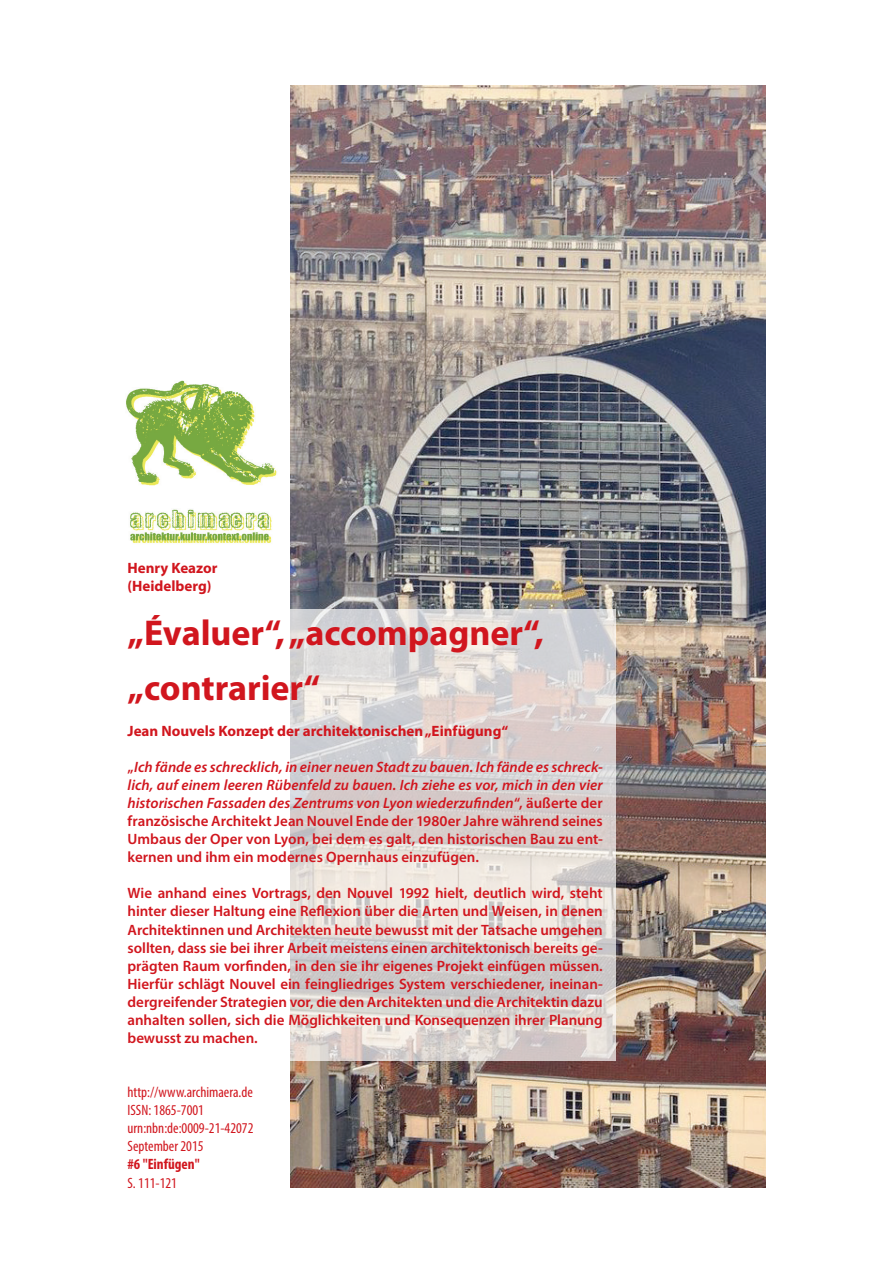
<style>
.page{position:relative;width:893px;height:1263px;background:#fff}
.page>*{position:absolute;margin:0;border:0;box-sizing:border-box;transform-origin:0 0}
.t1{font:700 36px/54.2px "Myriad Pro";color:#d1161e}
.t2{font:600 15px/18px "Myriad Pro";letter-spacing:-.005em;color:#d1161e;text-align:justify}
.t3{font:italic 600 15px/18px "Myriad Pro";letter-spacing:.005em;color:#d1161e;text-align:justify}
.t4{font:condensed 15px/18px "Myriad Pro";color:#d1161e}
.t5{font:700 15px/18px "Myriad Pro";color:#d1161e}
.t6{font:700 condensed 15px "Myriad Pro";color:#d1161e}
.s1{font-style:normal}
</style>
<div class="page">
<img style="left:290px;top:85px;width:475px;height:1102px">
<img style="left:126px;top:380px;width:151px;height:163px">
<svg style="left:290px;top:609px;width:325px;height:452px;background:#dbd6d4"></svg>
<p class="t5" style="left:128px;top:558px;width:91px">Henry Keazor (Heidelberg)</p>
<h1 class="t1" style="left:128px;top:605px;width:418px">„Évaluer“, „accompagner“, „contrarier“</h1>
<p class="t5" style="left:128px;top:721px;width:382px">Jean Nouvels Konzept der architektonischen „Einfügung“</p>
<p class="t3" style="left:128px;top:757px;width:477px"><span class="s1">„</span>Ich fände es schrecklich, in einer neuen Stadt zu bauen. Ich fände es schreck&shy;lich, auf einem leeren Rübenfeld zu bauen. Ich ziehe es vor, mich in den vier historischen Fassaden des Zentrums von Lyon wiederzufinden<span class="s1">“, äußerte der französische Architekt Jean Nouvel Ende der 1980er Jahre während seines Umbaus der Oper von Lyon, bei dem es galt, den historischen Bau zu ent&shy;kernen und ihm ein modernes Opernhaus einzufügen.</span></p>
<p class="t2" style="left:128px;top:884px;width:477px">Wie anhand eines Vortrags, den Nouvel 1992 hielt, deutlich wird, steht hinter dieser Haltung eine Reflexion über die Arten und Weisen, in denen Architektinnen und Architekten heute bewusst mit der Tatsache umgehen sollten, dass sie bei ihrer Arbeit meistens einen architektonisch bereits ge&shy;prägten Raum vorfinden, in den sie ihr eigenes Projekt einfügen müssen.<br>Hierfür schlägt Nouvel ein feingliedriges System verschiedener, ineinan&shy;dergreifender Strategien vor, die den Architekten und die Architektin dazu anhalten sollen, sich die Möglichkeiten und Konsequenzen ihrer Planung bewusst zu machen.</p>
<p class="t4" style="left:128px;top:1083px;width:127px">http://www.archimaera.de<br>ISSN: 1865-7001 urn:nbn:de:0009-21-42072<br>September 2015</p>
<p class="t6" style="left:128px;top:1155px;width:74px">#6 "Einfügen"</p>
<p class="t4" style="left:128px;top:1173px;width:51px">S. 111-121</p>
</div>
